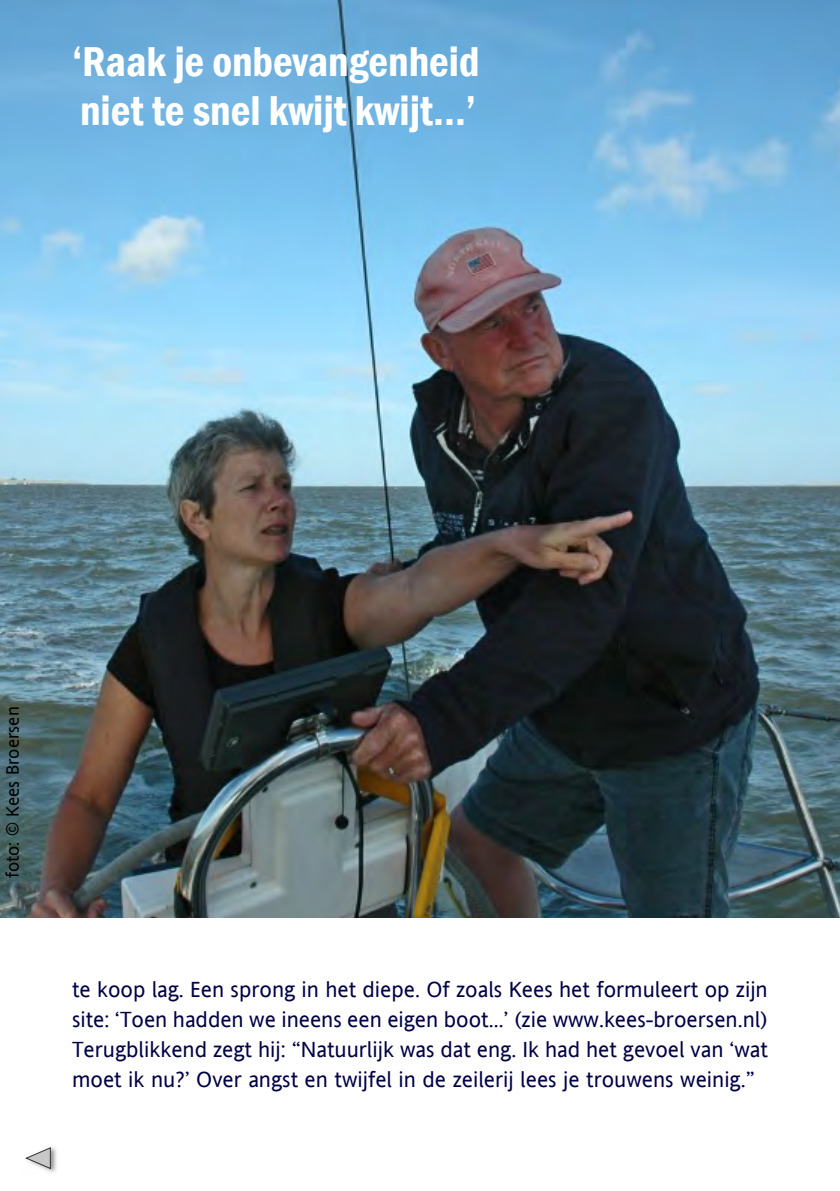
<style>
.page{position:relative;width:840px;height:1191px;background:#fff}
.page>*{position:absolute;margin:0;border:0;box-sizing:border-box;transform-origin:0 0}
.t1{font:600 condensed 43px/48.6px "Franklin Gothic";color:#fff}
.t2{font:22px/30px "Andale Sans";color:#000046;text-align:justify}
.t3{font:18px "Andale Sans";color:#000}
</style>
<div class="page">
<img style="left:0;top:0;width:839px;height:917px">
<img style="left:44px;top:1147px;width:13px;height:25px">
<svg style="left:25px;top:1147px;width:27px;height:22px"></svg>
<h1 class="t1" style="left:72px;top:41px;width:409px">‘Raak je onbevangenheid niet te snel kwijt kwijt…’</h1>
<p class="t3" style="left:6px;top:878px;width:173px;rotate:-90deg">foto: © Kees Broersen</p>
<p class="t2" style="left:72px;top:976px;width:697px">te koop lag. Een sprong in het diepe. Of zoals Kees het formuleert op zijn site: ‘Toen hadden we ineens een eigen boot…’ (zie www.kees-broersen.nl)<br>Terugblikkend zegt hij: “Natuurlijk was dat eng. Ik had het gevoel van ‘wat moet ik nu?’ Over angst en twijfel in de zeilerij lees je trouwens weinig.”</p>
</div>
